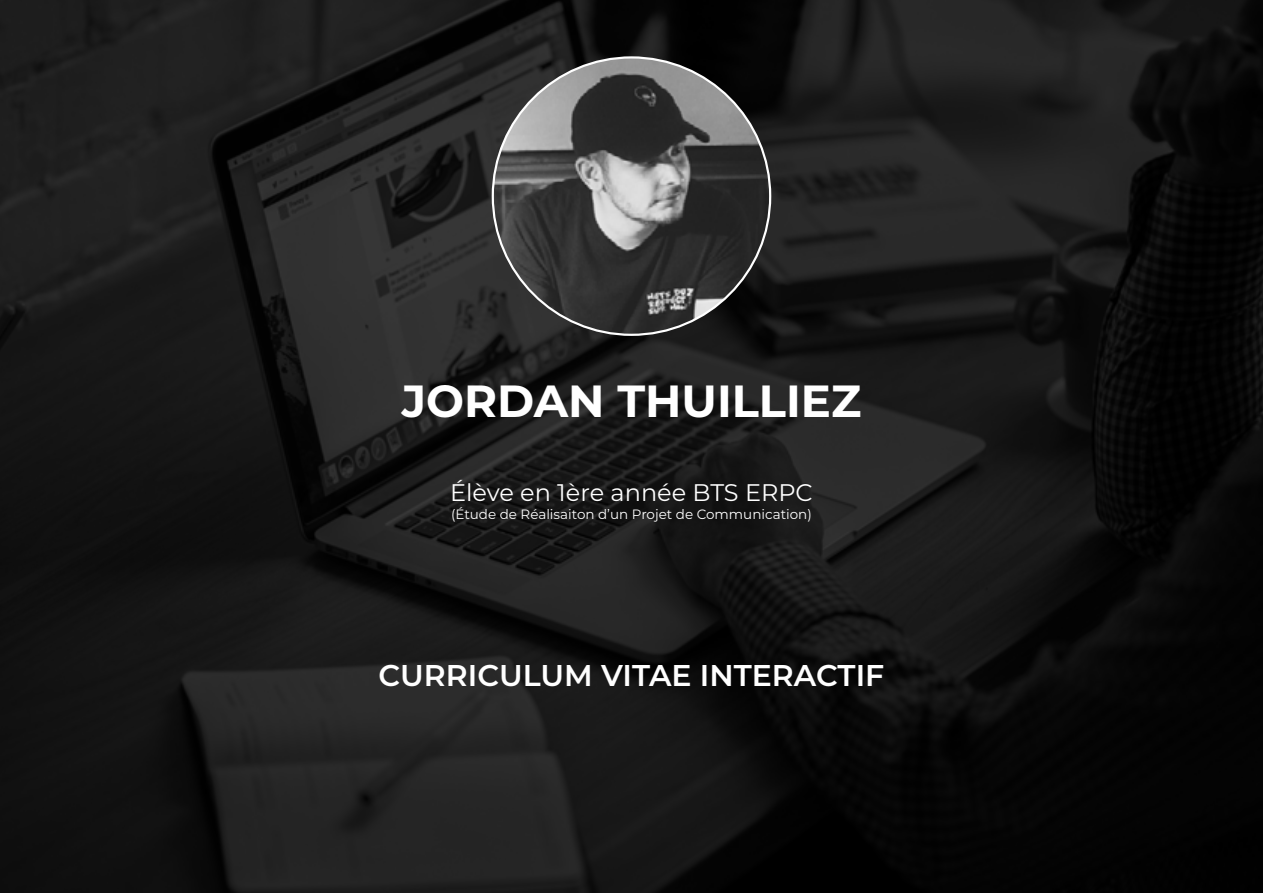
<style>
.page{position:relative;width:1263px;height:893px;background:#fff}
.page>*{position:absolute;margin:0;border:0;box-sizing:border-box;transform-origin:0 0}
.t1{font:700 45px "Montserrat";color:#fff}
.t2{font:600 30px "Montserrat";color:#fff}
.t3{font:24px "Montserrat";color:#fff}
.t4{font:13.5px "Montserrat";color:#fff}
</style>
<div class="page">
<img style="left:0;top:0;width:1263px;height:893px">
<img style="left:493px;top:57px;width:277px;height:278px;border-radius:139px">
<h1 class="t1" style="left:402px;top:368px;width:461px">JORDAN THUILLIEZ</h1>
<h3 class="t3" style="left:450px;top:476px;width:364px">Élève en 1ère année BTS ERPC</h3>
<p class="t4" style="left:451px;top:504px;width:362px">(Étude de Réalisaiton d’un Projet de Communication)</p>
<h2 class="t2" style="left:379px;top:654px;width:507px">CURRICULUM VITAE INTERACTIF</h2>
</div>
